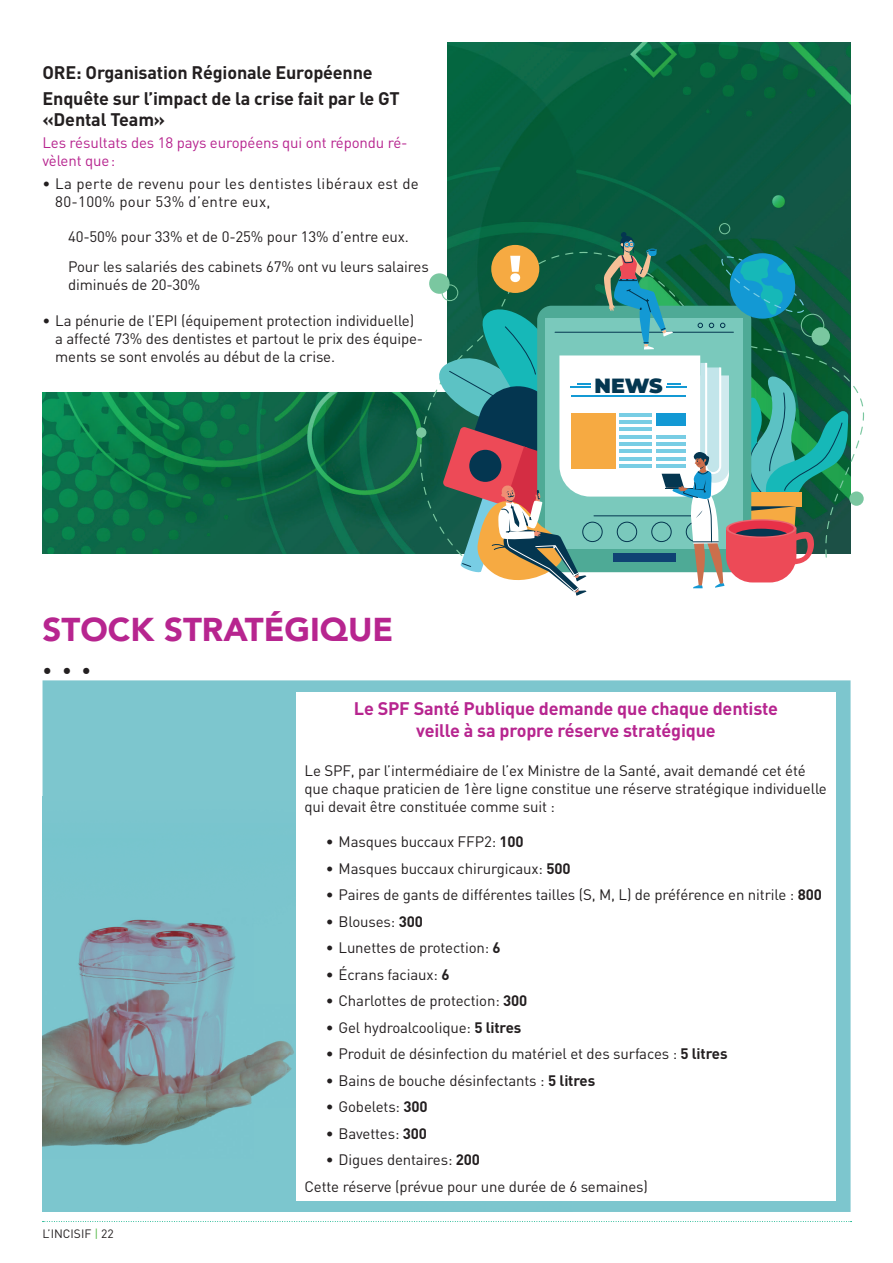
<style>
.page{position:relative;width:893px;height:1263px;background:#fff}
.page>*{position:absolute;margin:0;border:0;box-sizing:border-box;transform-origin:0 0}
.t1{font:900 33px/33px "Avenir";color:#b7258f}
.t2{font:900 20.55px "Montserrat";color:#043650}
.t3{font:700 18px/25.8px "DIN";letter-spacing:-.01em;color:#231f20}
.t4{font:700 18px/21.6px "DIN";letter-spacing:-.01em;color:#b7258f;text-align:center}
.t5{font:15px/18px "DIN";letter-spacing:-.01em;color:#231f20}
.t6{font:15px/18px "DIN";letter-spacing:.02em;color:#231f20}
.t7{font:15px/18px "DIN";letter-spacing:-.01em;color:#b7258f}
.t8{font:12px "DIN";color:#231f20}
.s1{color:#231f20}
.s2{font-weight:700}
.s3{color:#55b949}
</style>
<div class="page">
<svg style="left:43px;top:1221px;width:809px;height:1px"></svg>
<img style="left:43px;top:43px;width:807px;height:511px">
<div style="left:27px;top:27px;width:419px;height:364px;background:#fff"></div>
<div style="left:43px;top:680px;width:808px;height:532px;background:#7dc6ce"></div>
<img style="left:43px;top:796px;width:529px;height:416px">
<div style="left:296px;top:692px;width:540px;height:508px;background:#fff"></div>
<svg style="left:416px;top:223px;width:448px;height:373px"></svg>
<p class="t3" style="left:43px;top:59px;width:359px">ORE: Organisation Régionale Européenne<br>Enquête sur l’impact de la crise fait par le GT</p>
<p class="t3" style="left:43px;top:106px;width:124px">«Dental Team»</p>
<p class="t7" style="left:43px;top:134px;width:367px">Les résultats des 18 pays européens qui ont répondu ré&shy;vèlent que :</p>
<p class="t6" style="left:55px;top:174px;width:365px;text-indent:-13px">• La perte de revenu pour les dentistes libéraux est de<br>80-100% pour 53% d’entre eux,</p>
<p class="t5" style="left:68px;top:221px;width:362px;line-height:30.8px">40-50% pour 33% et de 0-25% pour 13% d’entre eux.<br>Pour les salariés des cabinets 67% ont vu leurs salaires</p>
<p class="t5" style="left:68px;top:276px;width:134px">diminués de 20-30%</p>
<p class="t5" style="left:55px;top:311px;width:369px;text-indent:-13px">• La pénurie de l’EPI (équipement protection individuelle) a affecté 73% des dentistes et partout le prix des équipe&shy;ments se sont envolés au début de la crise.</p>
<p class="t2" style="left:595px;top:370px;width:70px">NEWS</p>
<p class="t1" style="left:43px;top:612px;width:352px">STOCK STRATÉGIQUE <span class="s1">. . .</span></p>
<p class="t4" style="left:354px;top:697px;width:426px">Le SPF Santé Publique demande que chaque dentiste veille à sa propre réserve stratégique</p>
<p class="t5" style="left:305px;top:762px;width:524px">Le SPF, par l’intermédiaire de l’ex Ministre de la Santé, avait demandé cet été que chaque praticien de 1ère ligne constitue une réserve stratégique individuelle qui devait être constituée comme suit :</p>
<p class="t5" style="left:326px;top:833px;width:199px">• Masques buccaux FFP2: <span class="s2">100</span></p>
<p class="t5" style="left:326px;top:859px;width:246px">• Masques buccaux chirurgicaux: <span class="s2">500</span></p>
<p class="t5" style="left:326px;top:886px;width:497px">• Paires de gants de différentes tailles (S, M, L) de préférence en nitrile : <span class="s2">800</span></p>
<p class="t5" style="left:326px;top:912px;width:99px">• Blouses: <span class="s2">300</span></p>
<p class="t5" style="left:326px;top:939px;width:176px">• Lunettes de protection: <span class="s2">6</span></p>
<p class="t5" style="left:326px;top:965px;width:125px">• Écrans faciaux: <span class="s2">6</span></p>
<p class="t5" style="left:326px;top:992px;width:203px">• Charlottes de protection: <span class="s2">300</span></p>
<p class="t5" style="left:326px;top:1018px;width:197px">• Gel hydroalcoolique: <span class="s2">5 litres</span></p>
<p class="t5" style="left:326px;top:1045px;width:403px">• Produit de désinfection du matériel et des surfaces : <span class="s2">5 litres</span></p>
<p class="t5" style="left:326px;top:1071px;width:271px">• Bains de bouche désinfectants : <span class="s2">5 litres</span></p>
<p class="t5" style="left:326px;top:1098px;width:103px">• Gobelets: <span class="s2">300</span></p>
<p class="t5" style="left:326px;top:1124px;width:103px">• Bavettes: <span class="s2">300</span></p>
<p class="t5" style="left:305px;top:1146px;width:345px;line-height:26.5px;text-indent:21px">• Digues dentaires: <span class="s2">200<br></span>Cette réserve (prévue pour une durée de 6 semaines)</p>
<p class="t8" style="left:43px;top:1226px;width:73px">L’INCISIF <span class="s3">|</span> 22</p>
</div>
